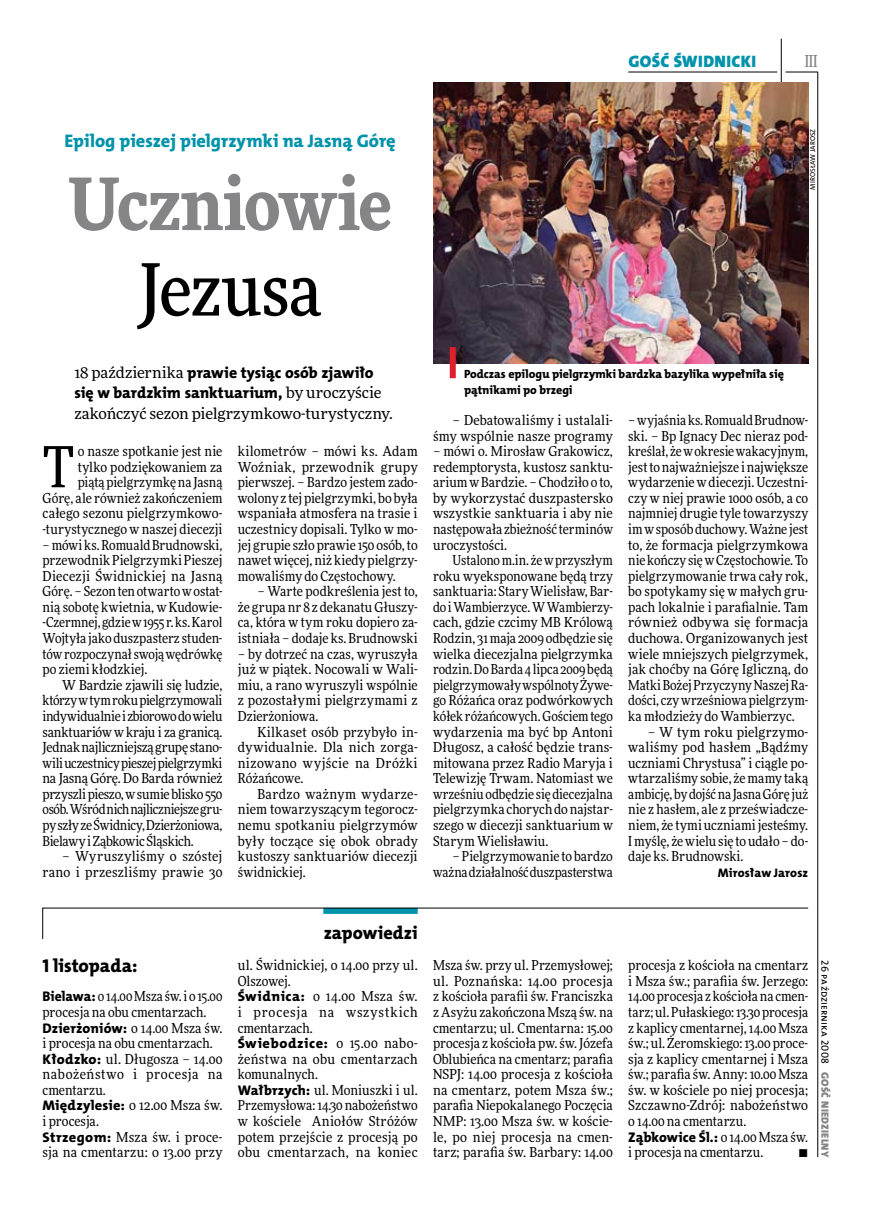
<style>
.page{position:relative;width:872px;height:1221px;background:#fff}
.page>*{position:absolute;margin:0;border:0;box-sizing:border-box;transform-origin:0 0}
.t1{font:900 72px "Freeday Narrow";letter-spacing:-.015em;color:#858486}
.t2{font:500 72px "Freeday Narrow";letter-spacing:-.015em;color:#000}
.t3{font:56.7px "Freeday Narrow News";color:#000}
.t4{font:18.6px "The Mix HP8 Ex Bld";letter-spacing:.015em;color:#000}
.t5{font:18.3px "The Mix HP8 Ex Bld";letter-spacing:.01em;color:#0093aa}
.t6{font:18.3px "The Mix HP8 Ex Bld";color:#000}
.t7{font:16.65px "The Mix HP9 Blk";letter-spacing:.02em;color:#0093aa}
.t8{font:500 16.5px "Freeday Narrow";color:#858486;scale:.9 1}
.t9{font:15.75px/20.4px "The Mix HP8 Ex Bld";letter-spacing:.005em;color:#000}
.t10{font:15.45px "Freeday News";letter-spacing:-.01em;color:#000}
.t11{font:13.95px "The Mix HP8 Ex Bld";letter-spacing:.025em;color:#000}
.t12{font:13.8px/15.6px "Freeday Narrow News";letter-spacing:.01em;color:#000;text-align:justify}
.t13{font:12.45px "The Mix HP8 Ex Bld";letter-spacing:.01em;color:#000}
.t14{font:12px/15.6px "The Mix HP8 Ex Bld";letter-spacing:-.005em;color:#000}
.t15{font:10.5px "The Mix HP5 Plain";letter-spacing:.01em;color:#000}
.t16{font:10.5px "The Mix HP9 Blk";letter-spacing:.025em;color:#858486}
.t17{font:7.2px "The Mix HP5 Plain";letter-spacing:.01em;color:#000}
.s1{font-family:"Freeday News";font-size:15.45px}
.s2{font-family:"The Mix HP8 Ex Bld";font-size:13.95px}
.s3{font-family:"Freeday Narrow News";font-size:13.8px}
</style>
<div class="page">
<hr style="left:817px;top:72px;width:1px;height:1084px;background:#000">
<hr style="left:781px;top:39px;width:1px;height:43px;background:#000">
<hr style="left:785px;top:72px;width:32px;height:1px;background:#000">
<hr style="left:628px;top:72px;width:149px;height:1px;background:#000">
<svg style="left:42px;top:907px;width:766px;height:32px"></svg>
<img style="left:433px;top:82px;width:375px;height:282px">
<div style="left:450px;top:347px;width:6px;height:31px;background:#df1f2a"></div>
<p class="t7" style="left:628px;top:50px;width:129px">GOŚĆ ŚWIDNICKI</p>
<p class="t8" style="left:804px;top:50px;width:16px">III</p>
<h3 class="t5" style="left:64px;top:129px;width:333px">Epilog pieszej pielgrzymki na Jasną Górę</h3>
<h1 class="t1" style="left:68px;top:157px;width:325px">Uczniowie</h1>
<h1 class="t2" style="left:138px;top:245px;width:185px">Jezusa</h1>
<p class="t9" style="left:74px;top:362px;width:308px"><span class="s1">18 października</span> prawie tysiąc osób zjawiło się w bardzkim sanktuarium, <span class="s1">by uroczyście</span></p>
<p class="t10" style="left:74px;top:403px;width:320px">zakończyć sezon pielgrzymkowo-turystyczny.</p>
<p class="t12" style="left:43px;top:443px;width:181px;text-align:right">o nasze spotkanie jest nie<br>tylko podziękowaniem za<br>piątą pielgrzymkę na Jasną<br>Górę, ale również zakończeniem całego sezonu pielgrzymkowo--turystycznego w naszej diecezji</p>
<p class="t12" style="left:43px;top:536px;width:181px">– mówi ks. Romuald Brudnowski, przewodnik Pielgrzymki Pieszej Diecezji Świdnickiej na Jasną Górę. – Sezon ten otwarto w ostat&shy;nią sobotę kwietnia, w Kudowie--Czermnej, gdzie w 1955 r. ks. Karol Wojtyła jako duszpasterz studen&shy;tów rozpoczynał swoją wędrówkę po ziemi kłodzkiej.</p>
<p class="t12" style="left:43px;top:677px;width:181px;text-indent:20px">W Bardzie zjawili się ludzie, którzy w tym roku pielgrzymowali indywidualnie i zbiorowo do wielu sanktuariów w kraju i za granicą.<br>Jednak najliczniejszą grupę stano&shy;wili uczestnicy pieszej pielgrzymki na Jasną Górę. Do Barda również przyszli pieszo, w sumie blisko 550 osób. Wśród nich najliczniejsze gru&shy;py szły ze Świdnicy, Dzierżoniowa, Bielawy i Ząbkowic Śląskich.</p>
<p class="t12" style="left:43px;top:848px;width:181px;text-align:right">– Wyruszyliśmy o szóstej rano i przeszliśmy prawie 30</p>
<h2 class="t3" style="left:43px;top:432px;width:33px">T</h2>
<p class="t12" style="left:238px;top:443px;width:181px">kilometrów – mówi ks. Adam Woźniak, przewodnik grupy pierwszej. – Bardzo jestem zado&shy;wolony z tej pielgrzymki, bo była wspaniała atmosfera na trasie i uczestnicy dopisali. Tylko w mo&shy;jej grupie szło prawie 150 osób, to nawet więcej, niż kiedy pielgrzy&shy;mowaliśmy do Częstochowy.</p>
<p class="t12" style="left:238px;top:583px;width:181px;text-indent:20px">– Warte podkreślenia jest to, że grupa nr 8 z dekanatu Głuszy&shy;ca, która w tym roku dopiero za&shy;istniała – dodaje ks. Brudnowski</p>
<p class="t12" style="left:238px;top:645px;width:181px">– by dotrzeć na czas, wyruszyła już w piątek. Nocowali w Wali&shy;miu, a rano wyruszyli wspólnie z pozostałymi pielgrzymami z Dzierżoniowa.</p>
<p class="t12" style="left:238px;top:723px;width:181px;text-indent:20px">Kilkaset osób przybyło in&shy;dywidualnie. Dla nich zorga&shy;nizowano wyjście na Dróżki Różańcowe.</p>
<p class="t12" style="left:238px;top:786px;width:181px;text-indent:20px">Bardzo ważnym wydarze&shy;niem towarzyszącym tegorocz&shy;nemu spotkaniu pielgrzymów były toczące się obok obrady kustoszy sanktuariów diecezji świdnickiej.</p>
<p class="t17" style="left:808px;top:190px;width:63px;rotate:-90deg">Mirosław Jarosz</p>
<p class="t14" style="left:464px;top:366px;width:321px">Podczas epilogu pielgrzymki bardzka bazylika wypełniła się pątnikami po brzegi</p>
<p class="t12" style="left:433px;top:412px;width:181px;text-align:right">– Debatowaliśmy i ustalali&shy;śmy wspólnie nasze programy</p>
<p class="t12" style="left:433px;top:443px;width:181px">– mówi o. Mirosław Grakowicz, redemptorysta, kustosz sanktu&shy;arium w Bardzie. – Chodziło o to, by wykorzystać duszpastersko wszystkie sanktuaria i aby nie następowała zbieżność terminów uroczystości.</p>
<p class="t12" style="left:433px;top:552px;width:181px;text-indent:20px">Ustalono m.in. że w przyszłym roku wyeksponowane będą trzy sanktuaria: Stary Wielisław, Bar&shy;do i Wambierzyce. W Wambierzy&shy;cach, gdzie czcimy MB Królową Rodzin, 31 maja 2009 odbędzie się wielka diecezjalna pielgrzymka rodzin. Do Barda 4 lipca 2009 będą pielgrzymowały wspólnoty Żywe&shy;go Różańca oraz podwórkowych kółek różańcowych. Gościem tego wydarzenia ma być bp Antoni Długosz, a całość będzie trans&shy;mitowana przez Radio Maryja i Telewizję Trwam. Natomiast we wrześniu odbędzie się diecezjalna pielgrzymka chorych do najstar&shy;szego w diecezji sanktuarium w Starym Wielisławiu.</p>
<p class="t12" style="left:433px;top:848px;width:181px;text-align:right">– Pielgrzymowanie to bardzo ważna działalność duszpasterstwa</p>
<p class="t12" style="left:628px;top:412px;width:181px">– wyjaśnia ks. Romuald Brudnow&shy;ski. – Bp Ignacy Dec nieraz pod&shy;kreślał, że w okresie wakacyjnym, jest to najważniejsze i największe wydarzenie w diecezji. Uczestni&shy;czy w niej prawie 1000 osób, a co najmniej drugie tyle towarzyszy im w sposób duchowy. Ważne jest to, że formacja pielgrzymkowa nie kończy się w Częstochowie. To pielgrzymowanie trwa cały rok, bo spotykamy się w małych gru&shy;pach lokalnie i parafialnie. Tam również odbywa się formacja duchowa. Organizowanych jest wiele mniejszych pielgrzymek, jak choćby na Górę Igliczną, do Matki Bożej Przyczyny Naszej Ra&shy;dości, czy wrześniowa pielgrzym&shy;ka młodzieży do Wambierzyc.</p>
<p class="t12" style="left:628px;top:723px;width:181px;text-indent:20px">– W tym roku pielgrzymo&shy;waliśmy pod hasłem „Bądźmy uczniami Chrystusa” i ciągle po&shy;wtarzaliśmy sobie, że mamy taką ambicję, by dojść na Jasna Górę już nie z hasłem, ale z przeświadcze&shy;niem, że tymi uczniami jesteśmy.<br>I myślę, że wielu się to udało – do&shy;daje ks. Brudnowski.</p>
<p class="t13" style="left:718px;top:864px;width:92px">Mirosław Jarosz</p>
<h3 class="t4" style="left:43px;top:954px;width:97px">1 listopada:</h3>
<p class="t12" style="left:43px;top:988px;width:181px;text-align:left"><span class="s2">Bielawa:</span> o 14.00 Msza św. i o 15.00 procesja na obu cmentarzach.<br><span class="s2">Dzierżoniów:</span> o 14.00 Msza św. i procesja na obu cmentarzach.<br><span class="s2">Kłodzko:</span> ul. Długosza – 14.00 nabożeństwo i procesja na cmentarzu.<br><span class="s2">Międzylesie:</span> o 12.00 Msza św. i procesja.<br><span class="s2">Strzegom:</span> Msza św. i proce&shy;sja na cmentarzu: o 13.00 przy</p>
<h3 class="t6" style="left:324px;top:921px;width:95px">zapowiedzi</h3>
<p class="t12" style="left:238px;top:957px;width:181px;text-align:left">ul. Świdnickiej, o 14.00 przy ul.<br>Olszowej.<br><span class="s2">Świdnica:</span> o 14.00 Msza św. i procesja na wszystkich cmentarzach.</p>
<p class="t11" style="left:238px;top:1034px;width:181px">Świebodzice: <span class="s3">o 15.00 nabo-</span></p>
<p class="t12" style="left:238px;top:1050px;width:181px;text-align:left">żeństwa na obu cmentarzach komunalnych.<br><span class="s2">Wałbrzych:</span> ul. Moniuszki i ul.<br>Przemysłowa: 14.30 nabożeństwo w kościele Aniołów Stróżów potem przejście z procesją po obu cmentarzach, na koniec</p>
<p class="t12" style="left:433px;top:957px;width:181px">Msza św. przy ul. Przemysłowej; ul. Poznańska: 14.00 procesja z kościoła parafii św. Franciszka zAsyżu zakończona Mszą św. na cmentarzu; ul. Cmentarna: 15.00 procesja z kościoła pw. św. Józefa Oblubieńca na cmentarz; parafia NSPJ: 14.00 procesja z kościoła na cmentarz, potem Msza św.; parafia Niepokalanego Poczęcia NMP: 13.00 Msza św. w koście&shy;le, po niej procesja na cmen&shy;tarz; parafia św. Barbary: 14.00</p>
<p class="t12" style="left:628px;top:957px;width:181px">procesja z kościoła na cmentarz i Msza św.; parafiia św. Jerzego:<br>14.00 procesja z kościoła na cmen&shy;tarz; ul. Pułaskiego: 13.30 procesja z kaplicy cmentarnej, 14.00 Msza św.; ul. Żeromskiego: 13.00 proce&shy;sja z kaplicy cmentarnej i Msza św.; parafia św. Anny: 10.00 Msza św. w kościele po niej procesja; Szczawno-Zdrój: nabożeństwo o 14.00 na cmentarzu.</p>
<p class="t11" style="left:628px;top:1127px;width:181px">Ząbkowice Śl.: <span class="s3">o 14.00 Msza św.</span></p>
<p class="t12" style="left:628px;top:1144px;width:137px">i procesja na cmentarzu.</p>
<p class="t12" style="left:798px;top:1144px;width:11px">•</p>
<p class="t15" style="left:832px;top:960px;width:105px;rotate:90deg">26 października 2008</p>
<p class="t16" style="left:832px;top:1071px;width:87px;rotate:90deg">GOŚĆ NIEDZIELNY</p>
</div>
